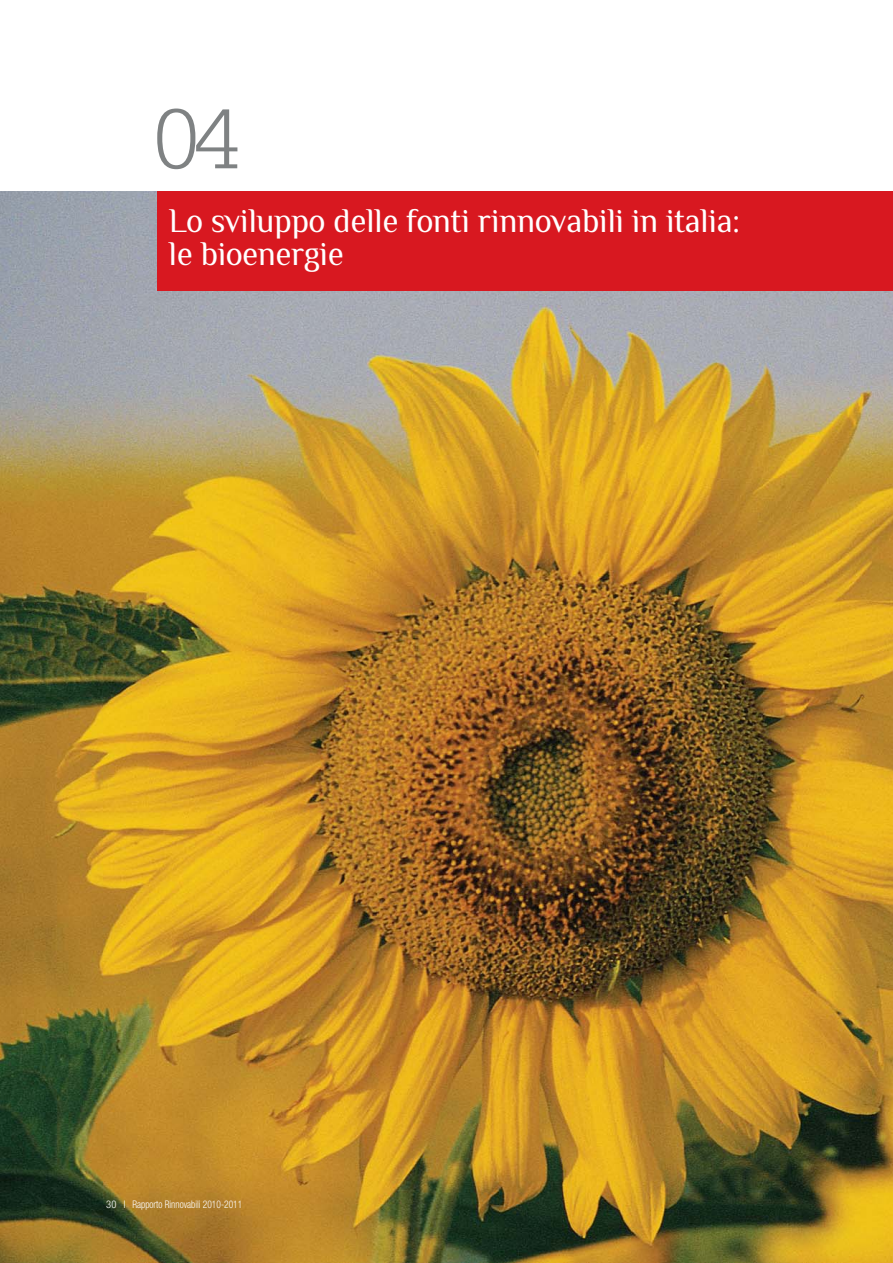
<style>
.page{position:relative;width:893px;height:1263px;background:#fff}
.page>*{position:absolute;margin:0;border:0;box-sizing:border-box;transform-origin:0 0}
.t1{font:300 90px "Serifa";color:#7f8283}
.t2{font:34.5px/33px "Philosopher";color:#fff;scale:.95 1}
.t3{font:300 condensed 10.5px "Helvetica Neue";color:#fff}
</style>
<div class="page">
<img style="left:0;top:191px;width:893px;height:1072px">
<div style="left:157px;top:191px;width:736px;height:100px;background:#d81820"></div>
<h1 class="t1" style="left:154px;top:108px;width:87px">04</h1>
<p class="t2" style="left:169px;top:208px;width:602px">Lo sviluppo delle fonti rinnovabili in italia: le bioenergie</p>
<p class="t3" style="left:106px;top:1200px;width:137px">30 I Rapporto Rinnovabili 2010-2011</p>
</div>
